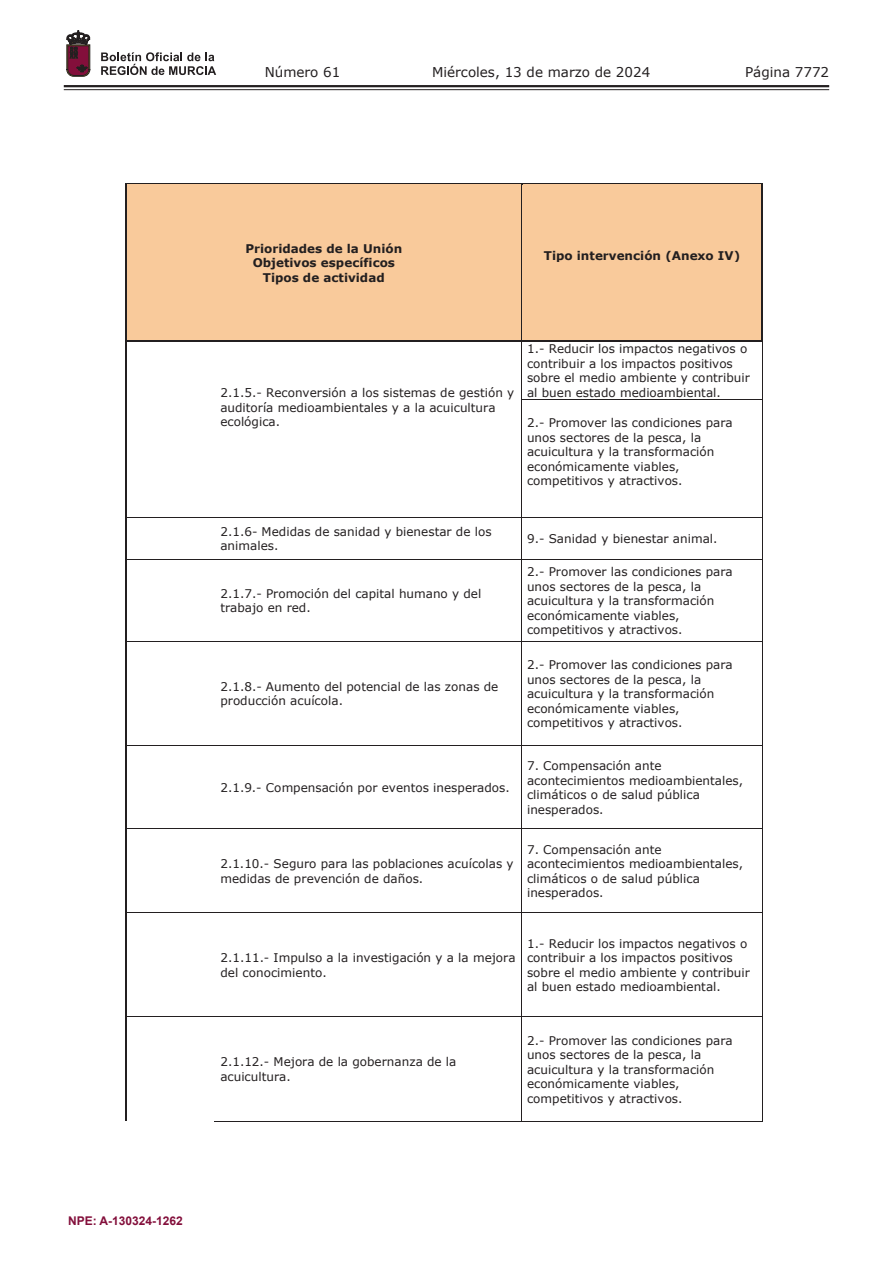
<style>
.page{position:relative;width:893px;height:1263px;background:#fff}
.page>*{position:absolute;margin:0;border:0;box-sizing:border-box;transform-origin:0 0}
.t1{font:13.5px "Verdana";color:#231f20}
.t2{font:12px/14.5px "Verdana";color:#231f20}
.t3{font:700 12px/14.5px "Verdana";color:#231f20;text-align:center}
.t4{font:700 12px "Arial";color:#830f3b}
</style>
<div class="page">
<hr style="left:64px;top:85px;width:765px;height:2px;background:#231f20">
<hr style="left:64px;top:89px;width:765px;height:1px;background:#231f20">
<svg style="left:101px;top:52px;width:115px;height:23px"></svg>
<svg style="left:67px;top:31px;width:23px;height:45px"></svg>
<div style="left:127px;top:185px;width:394px;height:155px;background:#f9ca9b"></div>
<div style="left:522px;top:185px;width:240px;height:155px;background:#f9ca9b"></div>
<hr style="left:125px;top:183px;width:396px;height:2px;background:#231f20">
<hr style="left:521px;top:183px;width:241px;height:2px;background:#231f20">
<hr style="left:125px;top:185px;width:2px;height:40px;background:#231f20">
<hr style="left:521px;top:185px;width:1px;height:40px;background:#231f20">
<hr style="left:762px;top:185px;width:1px;height:40px;background:#231f20">
<hr style="left:125px;top:227px;width:2px;height:77px;background:#231f20">
<hr style="left:521px;top:227px;width:1px;height:77px;background:#231f20">
<hr style="left:762px;top:227px;width:1px;height:77px;background:#231f20">
<hr style="left:125px;top:306px;width:2px;height:34px;background:#231f20">
<hr style="left:521px;top:306px;width:1px;height:34px;background:#231f20">
<hr style="left:762px;top:306px;width:1px;height:34px;background:#231f20">
<hr style="left:127px;top:340px;width:394px;height:2px;background:#231f20">
<hr style="left:521px;top:340px;width:241px;height:2px;background:#231f20">
<hr style="left:125px;top:342px;width:2px;height:57px;background:#231f20">
<hr style="left:521px;top:342px;width:1px;height:57px;background:#231f20">
<hr style="left:762px;top:342px;width:1px;height:57px;background:#231f20">
<hr style="left:521px;top:399px;width:242px;height:1px;background:#231f20">
<hr style="left:125px;top:400px;width:2px;height:117px;background:#231f20">
<hr style="left:521px;top:400px;width:1px;height:117px;background:#231f20">
<hr style="left:762px;top:400px;width:1px;height:117px;background:#231f20">
<hr style="left:125px;top:517px;width:638px;height:1px;background:#231f20">
<hr style="left:125px;top:518px;width:2px;height:41px;background:#231f20">
<hr style="left:521px;top:518px;width:1px;height:41px;background:#231f20">
<hr style="left:762px;top:518px;width:1px;height:41px;background:#231f20">
<hr style="left:125px;top:559px;width:638px;height:1px;background:#231f20">
<hr style="left:125px;top:560px;width:2px;height:81px;background:#231f20">
<hr style="left:521px;top:560px;width:1px;height:81px;background:#231f20">
<hr style="left:762px;top:560px;width:1px;height:81px;background:#231f20">
<hr style="left:125px;top:641px;width:638px;height:1px;background:#231f20">
<hr style="left:125px;top:641px;width:2px;height:104px;background:#231f20">
<hr style="left:521px;top:641px;width:1px;height:104px;background:#231f20">
<hr style="left:762px;top:641px;width:1px;height:104px;background:#231f20">
<hr style="left:125px;top:745px;width:638px;height:1px;background:#231f20">
<hr style="left:125px;top:746px;width:2px;height:83px;background:#231f20">
<hr style="left:521px;top:746px;width:1px;height:83px;background:#231f20">
<hr style="left:762px;top:746px;width:1px;height:83px;background:#231f20">
<hr style="left:125px;top:829px;width:638px;height:1px;background:#231f20">
<hr style="left:125px;top:829px;width:2px;height:83px;background:#231f20">
<hr style="left:521px;top:829px;width:1px;height:83px;background:#231f20">
<hr style="left:762px;top:829px;width:1px;height:83px;background:#231f20">
<hr style="left:125px;top:912px;width:638px;height:1px;background:#231f20">
<hr style="left:125px;top:913px;width:2px;height:103px;background:#231f20">
<hr style="left:521px;top:913px;width:1px;height:103px;background:#231f20">
<hr style="left:762px;top:913px;width:1px;height:103px;background:#231f20">
<hr style="left:125px;top:1016px;width:638px;height:1px;background:#231f20">
<hr style="left:125px;top:1017px;width:2px;height:104px;background:#231f20">
<hr style="left:214px;top:1121px;width:307px;height:1px;background:#231f20">
<hr style="left:521px;top:1017px;width:1px;height:104px;background:#231f20">
<hr style="left:522px;top:1121px;width:240px;height:1px;background:#231f20">
<hr style="left:762px;top:1017px;width:1px;height:104px;background:#231f20">
<p class="t1" style="left:265px;top:62px;width:77px">Número 61</p>
<p class="t1" style="left:432px;top:62px;width:220px">Miércoles, 13 de marzo de 2024</p>
<p class="t1" style="left:745px;top:62px;width:86px">Página 7772</p>
<p class="t3" style="left:245px;top:241px;width:158px">Prioridades de la Unión<br>Objetivos específicos<br>Tipos de actividad</p>
<p class="t3" style="left:544px;top:248px;width:198px">Tipo intervención (Anexo IV)</p>
<p class="t2" style="left:220px;top:385px;width:295px">2.1.5.- Reconversión a los sistemas de gestión y auditoría medioambientales y a la acuicultura ecológica.</p>
<p class="t2" style="left:527px;top:341px;width:224px">1.- Reducir los impactos negativos o contribuir a los impactos positivos sobre el medio ambiente y contribuir al buen estado medioambiental.</p>
<p class="t2" style="left:527px;top:415px;width:207px">2.- Promover las condiciones para unos sectores de la pesca, la acuicultura y la transformación económicamente viables, competitivos y atractivos.</p>
<p class="t2" style="left:220px;top:524px;width:273px">2.1.6- Medidas de sanidad y bienestar de los animales.</p>
<p class="t2" style="left:527px;top:531px;width:192px">9.- Sanidad y bienestar animal.</p>
<p class="t2" style="left:220px;top:586px;width:262px">2.1.7.- Promoción del capital humano y del trabajo en red.</p>
<p class="t2" style="left:527px;top:564px;width:207px">2.- Promover las condiciones para unos sectores de la pesca, la acuicultura y la transformación económicamente viables, competitivos y atractivos.</p>
<p class="t2" style="left:220px;top:679px;width:280px">2.1.8.- Aumento del potencial de las zonas de producción acuícola.</p>
<p class="t2" style="left:220px;top:780px;width:291px">2.1.9.- Compensación por eventos inesperados.</p>
<p class="t2" style="left:220px;top:856px;width:295px">2.1.10.- Seguro para las poblaciones acuícolas y medidas de prevención de daños.</p>
<p class="t2" style="left:527px;top:657px;width:207px">2.- Promover las condiciones para unos sectores de la pesca, la acuicultura y la transformación económicamente viables, competitivos y atractivos.</p>
<p class="t2" style="left:527px;top:758px;width:218px">7. Compensación ante acontecimientos medioambientales, climáticos o de salud pública inesperados.</p>
<p class="t2" style="left:527px;top:842px;width:218px">7. Compensación ante acontecimientos medioambientales, climáticos o de salud pública inesperados.</p>
<p class="t2" style="left:220px;top:950px;width:297px">2.1.11.- Impulso a la investigación y a la mejora del conocimiento.</p>
<p class="t2" style="left:527px;top:936px;width:224px">1.- Reducir los impactos negativos o contribuir a los impactos positivos sobre el medio ambiente y contribuir al buen estado medioambiental.</p>
<p class="t2" style="left:220px;top:1055px;width:238px">2.1.12.- Mejora de la gobernanza de la acuicultura.</p>
<p class="t2" style="left:527px;top:1033px;width:207px">2.- Promover las condiciones para unos sectores de la pesca, la acuicultura y la transformación económicamente viables, competitivos y atractivos.</p>
<p class="t4" style="left:68px;top:1212px;width:116px">NPE: A-130324-1262</p>
</div>
